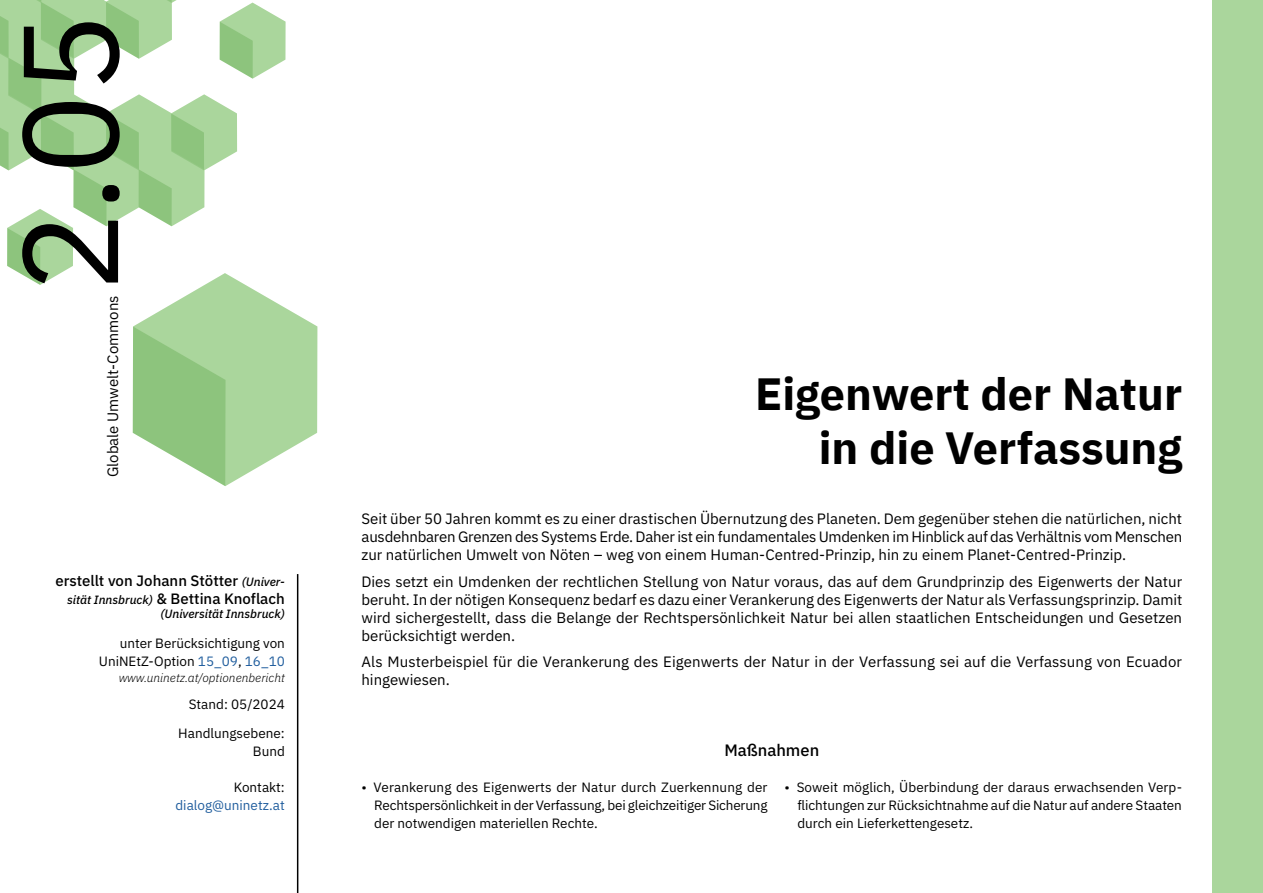
<style>
.page{position:relative;width:1263px;height:893px;background:#fff}
.page>*{position:absolute;margin:0;border:0;box-sizing:border-box;transform-origin:0 0}
.t1{font:135px "IBM Plex Sans";color:#000}
.t2{font:700 45px/54px "IBM Plex Sans";color:#000;text-align:right}
.t3{font:500 16.5px "IBM Plex Sans";color:#000}
.t4{font:15px/18px "IBM Plex Sans";color:#000;text-align:justify}
.t5{font:500 15px/18px "IBM Plex Sans";color:#000;text-align:right}
.t6{font:13.5px/18px "IBM Plex Sans";color:#000;text-align:justify}
.t7{font:13.5px "IBM Plex Sans";color:#215e9e}
.t8{font:italic 300 12px "IBM Plex Sans";color:#000}
.t9{font:italic 500 12px "IBM Plex Sans";color:#000}
.s1{font-style:italic;font-size:12px}
.s2{color:#215e9e}
</style>
<div class="page">
<div style="left:1212px;top:0;width:51px;height:893px;background:#aad69c"></div>
<hr style="left:297px;top:574px;width:1px;height:319px;background:#000">
<svg style="left:0;top:0;width:317px;height:486px"></svg>
<h1 class="t1" style="left:-33px;top:293px;width:281px;rotate:-90deg">2.05</h1>
<p class="t4" style="left:103px;top:477px;width:183px;rotate:-90deg">Globale Umwelt-Commons</p>
<p class="t5" style="left:55px;top:570px;width:231px">erstellt von Johann Stötter <span class="s1">(Univer&shy;sität Innsbruck)</span> &amp; Bettina Knoflach</p>
<p class="t9" style="left:160px;top:604px;width:126px">(Universität Innsbruck)</p>
<p class="t6" style="left:99px;top:633px;width:187px;text-align:right">unter Berücksichtigung von<br>UniNEtZ-Option <span class="s2">15_09</span>, <span class="s2">16_10</span></p>
<p class="t8" style="left:119px;top:668px;width:168px">www.uninetz.at/optionenbericht</p>
<p class="t6" style="left:178px;top:688px;width:108px;line-height:29.2px;text-align:right">Stand: 05/2024<br>Handlungsebene:</p>
<p class="t6" style="left:253px;top:741px;width:33px">Bund</p>
<p class="t6" style="left:234px;top:777px;width:53px">Kontakt:</p>
<p class="t7" style="left:175px;top:795px;width:111px">dialog@uninetz.at</p>
<h2 class="t2" style="left:755px;top:363px;width:429px">Eigenwert der Natur in die Verfassung</h2>
<p class="t4" style="left:361px;top:509px;width:822px">Seit über 50 Jahren kommt es zu einer drastischen Übernutzung des Planeten. Dem gegenüber stehen die natürlichen, nicht ausdehnbaren Grenzen des Systems Erde. Daher ist ein fundamentales Umdenken im Hinblick auf das Verhältnis vom Menschen zur natürlichen Umwelt von Nöten – weg von einem Human-Centred-Prinzip, hin zu einem Planet-Centred-Prinzip.</p>
<p class="t4" style="left:361px;top:571px;width:822px">Dies setzt ein Umdenken der rechtlichen Stellung von Natur voraus, das auf dem Grundprinzip des Eigenwerts der Natur beruht. In der nötigen Konsequenz bedarf es dazu einer Verankerung des Eigenwerts der Natur als Verfassungsprinzip. Damit wird sichergestellt, dass die Belange der Rechtspersönlichkeit Natur bei allen staatlichen Entscheidungen und Gesetzen berücksichtigt werden.</p>
<p class="t4" style="left:361px;top:652px;width:822px">Als Musterbeispiel für die Verankerung des Eigenwerts der Natur in der Verfassung sei auf die Verfassung von Ecuador hingewiesen.</p>
<p class="t3" style="left:724px;top:737px;width:96px">Maßnahmen</p>
<p class="t6" style="left:374px;top:777px;width:395px;text-indent:-13px">• Verankerung des Eigenwerts der Natur durch Zuerkennung der Rechtspersönlichkeit in der Verfassung, bei gleichzeitiger Sicherung der notwendigen materiellen Rechte.</p>
<p class="t6" style="left:797px;top:777px;width:386px;text-indent:-13px">• Soweit möglich, Überbindung der daraus erwachsenden Verp&shy;flichtungen zur Rücksichtnahme auf die Natur auf andere Staaten durch ein Lieferkettengesetz.</p>
</div>
